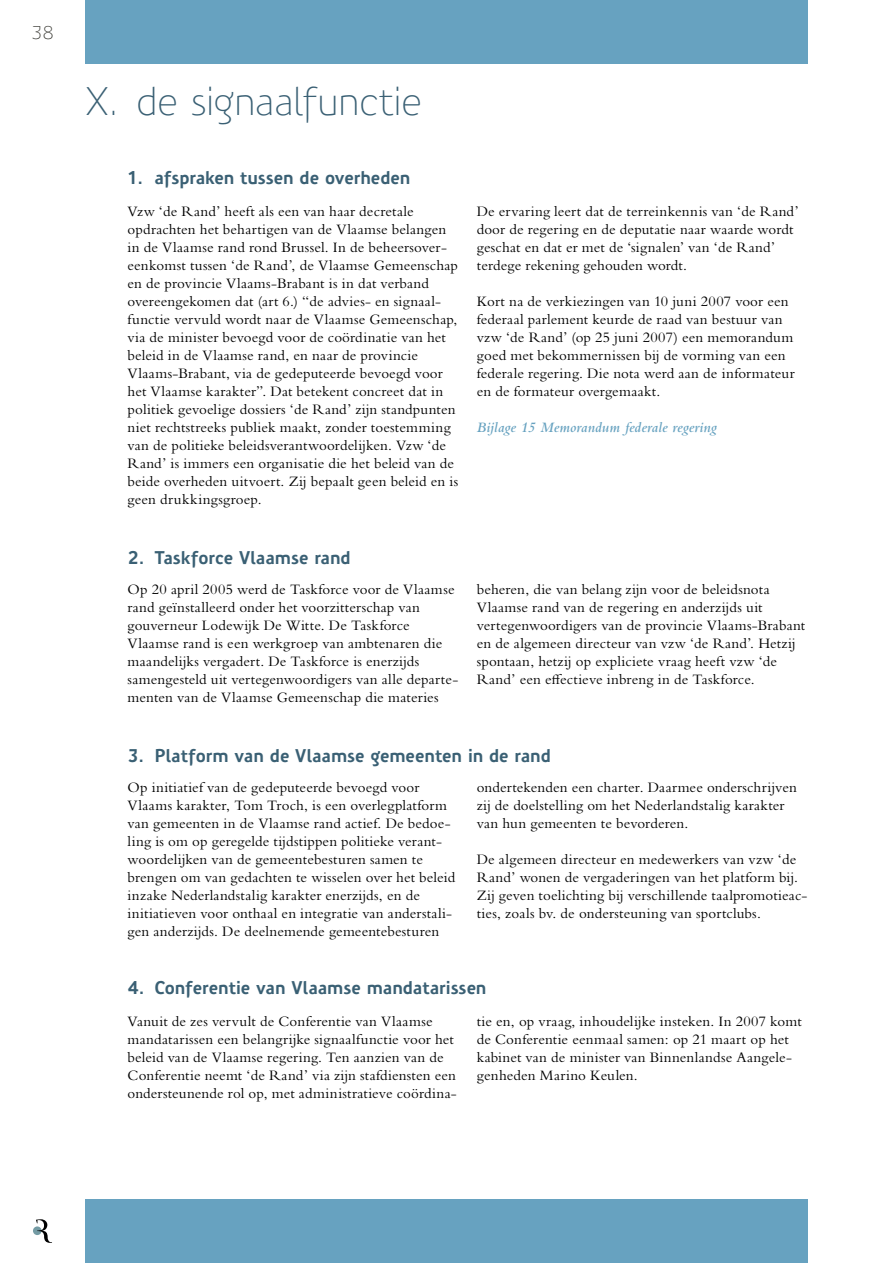
<style>
.page{position:relative;width:893px;height:1263px;background:#fff}
.page>*{position:absolute;margin:0;border:0;box-sizing:border-box;transform-origin:0 0}
.t1{font:300 39px "Precious Sans";letter-spacing:-.005em;color:#3a6074}
.t2{font:700 18px "Precious Sans";letter-spacing:-.005em;color:#3a6074}
.t3{font:300 18px "Precious Sans";color:#33332d}
.t4{font:15px/18px "Bembo Std";letter-spacing:.01em;color:#000}
.t5{font:italic 600 15px "Bembo Std";letter-spacing:.005em;color:#67a2c0}
</style>
<div class="page">
<div style="left:33px;top:1226px;width:9px;height:9px;background:#749ba4;border-radius:50%"></div>
<svg style="left:36px;top:1219px;width:16px;height:24px"></svg>
<div style="left:85px;top:0;width:723px;height:64px;background:#67a2c0"></div>
<div style="left:85px;top:1199px;width:723px;height:64px;background:#67a2c0"></div>
<p class="t3" style="left:31px;top:21px;width:25px">38</p>
<h1 class="t1" style="left:85px;top:77px;width:339px">X. de signaalfunctie</h1>
<p class="t2" style="left:128px;top:166px;width:284px">1. afspraken tussen de overheden</p>
<p class="t4" style="left:128px;top:202px;width:332px">Vzw ‘de Rand’ heeft als een van haar decretale opdrachten het behartigen van de Vlaamse belangen in de Vlaamse rand rond Brussel. In de beheersover&shy;eenkomst tussen ‘de Rand’, de Vlaamse Gemeenschap en de provincie Vlaams-Brabant is in dat verband overeengekomen dat (art 6.) “de advies- en signaal&shy;functie vervuld wordt naar de Vlaamse Gemeenschap, via de minister bevoegd voor de coördinatie van het beleid in de Vlaamse rand, en naar de provincie Vlaams-Brabant, via de gedeputeerde bevoegd voor het Vlaamse karakter”. Dat betekent concreet dat in politiek gevoelige dossiers ‘de Rand’ zijn standpunten niet rechtstreeks publiek maakt, zonder toestemming van de politieke beleidsverantwoordelijken. Vzw ‘de Rand’ is immers een organisatie die het beleid van de beide overheden uitvoert. Zij bepaalt geen beleid en is geen drukkingsgroep.</p>
<p class="t4" style="left:477px;top:202px;width:323px">De ervaring leert dat de terreinkennis van ‘de Rand’ door de regering en de deputatie naar waarde wordt geschat en dat er met de ‘signalen’ van ‘de Rand’ terdege rekening gehouden wordt.</p>
<p class="t4" style="left:477px;top:292px;width:319px">Kort na de verkiezingen van 10 juni 2007 voor een federaal parlement keurde de raad van bestuur van vzw ‘de Rand’ (op 25 juni 2007) een memorandum goed met bekommernissen bij de vorming van een federale regering. Die nota werd aan de informateur en de formateur overgemaakt.</p>
<p class="t5" style="left:477px;top:419px;width:242px">Bijlage 15 Memorandum federale regering</p>
<p class="t2" style="left:128px;top:546px;width:225px">2. Taskforce Vlaamse rand</p>
<p class="t4" style="left:128px;top:580px;width:332px">Op 20 april 2005 werd de Taskforce voor de Vlaamse rand geïnstalleerd onder het voorzitterschap van gouverneur Lodewijk De Witte. De Taskforce Vlaamse rand is een werkgroep van ambtenaren die maandelijks vergadert. De Taskforce is enerzijds samengesteld uit vertegenwoordigers van alle departe&shy;menten van de Vlaamse Gemeenschap die materies</p>
<p class="t4" style="left:477px;top:580px;width:330px">beheren, die van belang zijn voor de beleidsnota Vlaamse rand van de regering en anderzijds uit vertegenwoordigers van de provincie Vlaams-Brabant en de algemeen directeur van vzw ‘de Rand’. Hetzij spontaan, hetzij op expliciete vraag heeft vzw ‘de Rand’ een effectieve inbreng in de Taskforce.</p>
<p class="t2" style="left:128px;top:744px;width:425px">3. Platform van de Vlaamse gemeenten in de rand</p>
<p class="t4" style="left:128px;top:778px;width:329px">Op initiatief van de gedeputeerde bevoegd voor Vlaams karakter, Tom Troch, is een overlegplatform van gemeenten in de Vlaamse rand actief. De bedoe&shy;ling is om op geregelde tijdstippen politieke verant&shy;woordelijken van de gemeentebesturen samen te brengen om van gedachten te wisselen over het beleid inzake Nederlandstalig karakter enerzijds, en de initiatieven voor onthaal en integratie van anderstali&shy;gen anderzijds. De deelnemende gemeentebesturen</p>
<p class="t4" style="left:477px;top:778px;width:322px">ondertekenden een charter. Daarmee onderschrijven zij de doelstelling om het Nederlandstalig karakter van hun gemeenten te bevorderen.</p>
<p class="t4" style="left:477px;top:850px;width:332px">De algemeen directeur en medewerkers van vzw ‘de Rand’ wonen de vergaderingen van het platform bij.<br>Zij geven toelichting bij verschillende taalpromotieac&shy;ties, zoals bv. de ondersteuning van sportclubs.</p>
<p class="t2" style="left:128px;top:976px;width:361px">4. Conferentie van Vlaamse mandatarissen</p>
<p class="t4" style="left:128px;top:1012px;width:331px">Vanuit de zes vervult de Conferentie van Vlaamse mandatarissen een belangrijke signaalfunctie voor het beleid van de Vlaamse regering. Ten aanzien van de Conferentie neemt ‘de Rand’ via zijn stafdiensten een ondersteunende rol op, met administratieve coördina-</p>
<p class="t4" style="left:477px;top:1012px;width:326px">tie en, op vraag, inhoudelijke insteken. In 2007 komt de Conferentie eenmaal samen: op 21 maart op het kabinet van de minister van Binnenlandse Aangele&shy;genheden Marino Keulen.</p>
</div>
